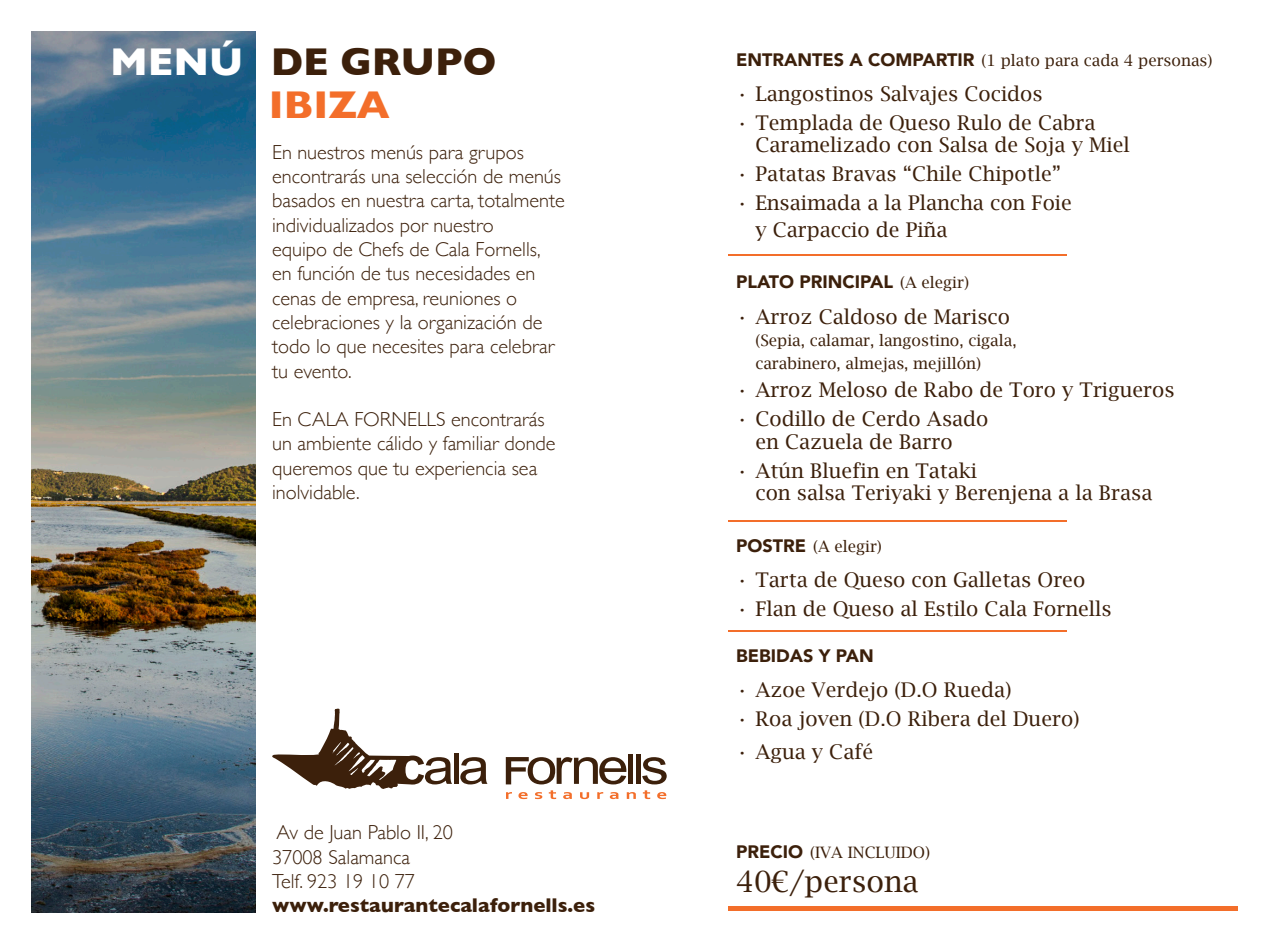
<style>
.page{position:relative;width:1276px;height:944px;background:#fff}
.page>*{position:absolute;margin:0;border:0;box-sizing:border-box;transform-origin:0 0}
.t1{font:700 39.38px "Gill Sans";color:#3c200b}
.t2{font:700 39.38px "Gill Sans";color:#f36e2a}
.t3{font:700 39.38px "Gill Sans";color:#fff}
.t4{font:29.25px "Lucida Bright";color:#3c200b}
.t5{font:20.25px/22.5px "Lucida Bright";color:#3c200b}
.t6{font:300 20.25px/24.3px "Gill Sans";color:#3c200b}
.t7{font:700 20.25px "Gill Sans";color:#3c200b}
.t8{font:900 18px "Avenir";color:#3c200b}
.t9{font:15.75px/22.5px "Lucida Bright";color:#3c200b}
.s1{font-family:"Avenir";font-weight:900;font-size:18px}
.s2{font-family:"Lucida Bright";font-weight:400;font-size:15.75px}
</style>
<div class="page">
<hr style="left:728px;top:254px;width:339px;height:2px;background:#f36e2a">
<hr style="left:728px;top:520px;width:339px;height:1px;background:#f36e2a">
<hr style="left:728px;top:630px;width:339px;height:2px;background:#f36e2a">
<svg style="left:460px;top:757px;width:27px;height:27px"></svg>
<div style="left:454px;top:754px;width:5px;height:30px;background:#3c200b"></div>
<svg style="left:272px;top:708px;width:180px;height:81px"></svg>
<svg style="left:506px;top:790px;width:160px;height:9px"></svg>
<svg style="left:642px;top:757px;width:24px;height:27px"></svg>
<div style="left:635px;top:754px;width:5px;height:30px;background:#3c200b"></div>
<div style="left:628px;top:754px;width:5px;height:30px;background:#3c200b"></div>
<svg style="left:506px;top:757px;width:120px;height:27px"></svg>
<hr style="left:728px;top:906px;width:509px;height:4px;background:#f36e2a">
<img style="left:32px;top:32px;width:223px;height:880px">
<p class="t3" style="left:110px;top:30px;width:135px">MENÚ</p>
<p class="t1" style="left:271px;top:30px;width:227px">DE GRUPO</p>
<p class="t2" style="left:269px;top:73px;width:122px">IBIZA</p>
<p class="t6" style="left:272px;top:139px;width:294px">En nuestros menús para grupos encontrarás una selección de menús basados en nuestra carta, totalmente individualizados por nuestro<br>equipo de Chefs de Cala Fornells, en función de tus necesidades en cenas de empresa, reuniones o celebraciones y la organización de todo lo que necesites para celebrar tu evento.</p>
<p class="t6" style="left:272px;top:406px;width:285px">En CALA FORNELLS encontrarás un ambiente cálido y familiar donde queremos que tu experiencia sea inolvidable.</p>
<p class="t6" style="left:276px;top:819px;width:178px">Av de Juan Pablo II, 20</p>
<p class="t6" style="left:272px;top:844px;width:140px">37008 Salamanca</p>
<p class="t6" style="left:272px;top:868px;width:144px">Telf. 923 19 10 77</p>
<p class="t7" style="left:272px;top:889px;width:324px">www.restaurantecalafornells.es</p>
<p class="t9" style="left:736px;top:49px;width:478px"><span class="s1">ENTRANTES A COMPARTIR</span> (1 plato para cada 4 personas)</p>
<p class="t5" style="left:736px;top:82px;width:308px">• Langostinos Salvajes Cocidos</p>
<p class="t5" style="left:755px;top:111px;width:376px;text-indent:-19px">• Templada de Queso Rulo de Cabra<br>Caramelizado con Salsa de Soja y Miel</p>
<p class="t5" style="left:736px;top:163px;width:326px">• Patatas Bravas “Chile Chipotle”</p>
<p class="t5" style="left:755px;top:189px;width:318px;line-height:27px;text-indent:-19px">• Ensaimada a la Plancha con Foie y Carpaccio de Piña</p>
<p class="t8" style="left:736px;top:267px;width:234px">PLATO PRINCIPAL <span class="s2">(A elegir)</span></p>
<p class="t5" style="left:736px;top:305px;width:275px">• Arroz Caldoso de Marisco</p>
<p class="t9" style="left:755px;top:329px;width:263px">(Sepia, calamar, langostino, cigala, carabinero, almejas, mejillón)</p>
<p class="t5" style="left:736px;top:379px;width:440px">• Arroz Meloso de Rabo de Toro y Trigueros</p>
<p class="t5" style="left:755px;top:408px;width:234px;text-indent:-19px">• Codillo de Cerdo Asado en Cazuela de Barro</p>
<p class="t5" style="left:755px;top:459px;width:398px;text-indent:-19px">• Atún Bluefin en Tataki<br>con salsa Teriyaki y Berenjena a la Brasa</p>
<p class="t9" style="left:736px;top:535px;width:147px"><span class="s1">POSTRE</span> (A elegir)</p>
<p class="t5" style="left:736px;top:568px;width:350px">• Tarta de Queso con Galletas Oreo</p>
<p class="t5" style="left:736px;top:597px;width:377px">• Flan de Queso al Estilo Cala Fornells</p>
<p class="t8" style="left:736px;top:640px;width:139px">BEBIDAS Y PAN</p>
<p class="t5" style="left:736px;top:678px;width:277px">• Azoe Verdejo (D.O Rueda)</p>
<p class="t5" style="left:736px;top:707px;width:345px">• Roa joven (D.O Ribera del Duero)</p>
<p class="t5" style="left:736px;top:741px;width:139px">• Agua y Café</p>
<p class="t9" style="left:736px;top:841px;width:195px"><span class="s1">PRECIO</span> (IVA INCLUIDO)</p>
<p class="t4" style="left:736px;top:865px;width:184px">40€/persona</p>
</div>
